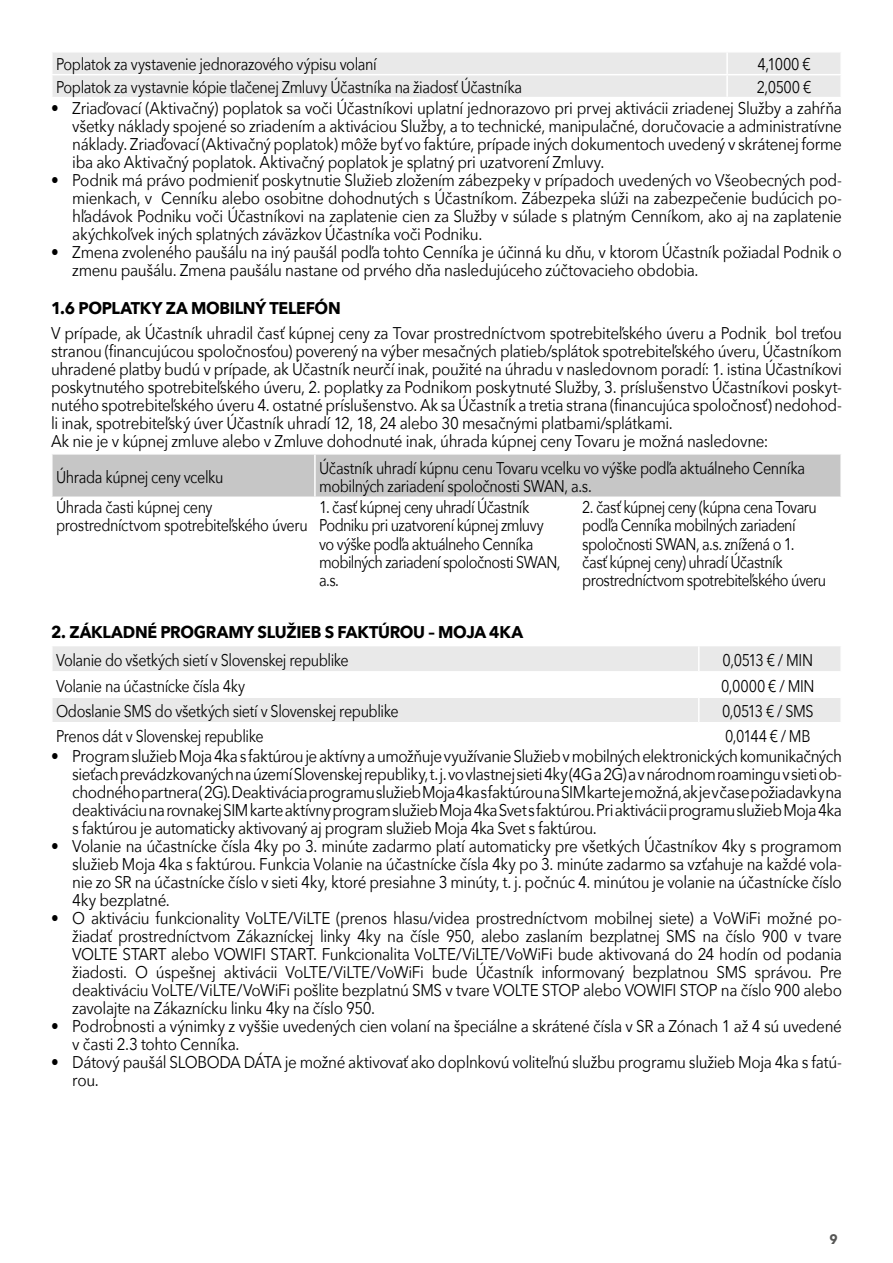
<style>
.page{position:relative;width:893px;height:1263px;background:#fff}
.page>*{position:absolute;margin:0;border:0;box-sizing:border-box;transform-origin:0 0}
.t1{font:16.95px/18px "Avenir Next";letter-spacing:-.025em;color:#000;text-align:justify;scale:.9 1}
.t2{font:16.95px/18px "Avenir Next";letter-spacing:-.025em;color:#000;scale:.85 1}
.t3{font:16.95px/18px "Avenir Next";letter-spacing:-.045em;color:#000;scale:.85 1}
.t4{font:700 16.95px "Avenir Next";letter-spacing:-.02em;color:#000;scale:.95 1}
.t5{font:700 13.5px "Avenir Next";color:#575756;scale:.95 1}
</style>
<div class="page">
<div style="left:53px;top:53px;width:787px;height:44px;background:#e9e9e9"></div>
<hr style="left:726px;top:53px;width:2px;height:21px;background:#fff">
<hr style="left:51px;top:74px;width:676px;height:1px;background:#fff">
<hr style="left:727px;top:74px;width:115px;height:1px;background:#fff">
<hr style="left:726px;top:75px;width:2px;height:22px;background:#fff">
<div style="left:53px;top:455px;width:787px;height:41px;background:#c6c6c6"></div>
<hr style="left:314px;top:455px;width:2px;height:41px;background:#fff">
<div style="left:53px;top:646px;width:787px;height:25px;background:#e9e9e9"></div>
<div style="left:53px;top:698px;width:787px;height:24px;background:#e9e9e9"></div>
<svg style="left:698px;top:646px;width:1px;height:76px"></svg>
<p class="t2" style="left:56px;top:55px;width:379px">Poplatok za vystavenie jednorazového výpisu volaní</p>
<p class="t2" style="left:757px;top:55px;width:64px">4,1000 €</p>
<p class="t2" style="left:56px;top:77px;width:550px">Poplatok za vystavnie kópie tlačenej Zmluvy Účastníka na žiadosť Účastníka</p>
<p class="t2" style="left:757px;top:77px;width:66px">2,0500 €</p>
<p class="t1" style="left:72px;top:98px;width:857px;text-indent:-21px">• Zriaďovací (Aktivačný) poplatok sa voči Účastníkovi uplatní jednorazovo pri prvej aktivácii zriadenej Služby a zahŕňa všetky náklady spojené so zriadením a aktiváciou Služby, a to technické, manipulačné, doručovacie a administratívne náklady. Zriaďovací (Aktivačný poplatok) môže byť vo faktúre, prípade iných dokumentoch uvedený v skrátenej forme iba ako Aktivačný poplatok. Aktivačný poplatok je splatný pri uzatvorení Zmluvy.</p>
<p class="t1" style="left:72px;top:170px;width:857px;text-indent:-21px">• Podnik má právo podmieniť poskytnutie Služieb zložením zábezpeky v prípadoch uvedených vo Všeobecných pod&shy;mienkach, v Cenníku alebo osobitne dohodnutých s Účastníkom. Zábezpeka slúži na zabezpečenie budúcich po&shy;hľadávok Podniku voči Účastníkovi na zaplatenie cien za Služby v súlade s platným Cenníkom, ako aj na zaplatenie akýchkoľvek iných splatných záväzkov Účastníka voči Podniku.</p>
<p class="t1" style="left:72px;top:242px;width:857px;text-indent:-21px">• Zmena zvoleného paušálu na iný paušál podľa tohto Cenníka je účinná ku dňu, v ktorom Účastník požiadal Podnik o zmenu paušálu. Zmena paušálu nastane od prvého dňa nasledujúceho zúčtovacieho obdobia.</p>
<p class="t4" style="left:51px;top:293px;width:306px">1.6 POPLATKY ZA MOBILNÝ TELEFÓN</p>
<p class="t1" style="left:51px;top:323px;width:880px;text-align:left">V prípade, ak Účastník uhradil časť kúpnej ceny za Tovar prostredníctvom spotrebiteľského úveru a Podnik bol treťou stranou (financujúcou spoločnosťou) poverený na výber mesačných platieb/splátok spotrebiteľského úveru, Účastníkom uhradené platby budú v prípade, ak Účastník neurčí inak, použité na úhradu v nasledovnom poradí: 1. istina Účastníkovi poskytnutého spotrebiteľského úveru, 2. poplatky za Podnikom poskytnuté Služby, 3. príslušenstvo Účastníkovi poskyt&shy;nutého spotrebiteľského úveru 4. ostatné príslušenstvo. Ak sa Účastník a tretia strana (financujúca spoločnosť) nedohod&shy;li inak, spotrebiteľský úver Účastník uhradí 12, 18, 24 alebo 30 mesačnými platbami/splátkami.<br>Ak nie je v kúpnej zmluve alebo v Zmluve dohodnuté inak, úhrada kúpnej ceny Tovaru je možná nasledovne:</p>
<p class="t2" style="left:56px;top:467px;width:199px">Úhrada kúpnej ceny vcelku</p>
<p class="t2" style="left:319px;top:458px;width:573px">Účastník uhradí kúpnu cenu Tovaru vcelku vo výške podľa aktuálneho Cenníka mobilných zariadení spoločnosti SWAN, a.s.</p>
<p class="t2" style="left:56px;top:498px;width:298px">Úhrada časti kúpnej ceny prostredníctvom spotrebiteľského úveru</p>
<p class="t2" style="left:319px;top:498px;width:285px">1. časť kúpnej ceny uhradí Účastník<br>Podniku pri uzatvorení kúpnej zmluvy vo výške podľa aktuálneho Cenníka mobilných zariadení spoločnosti SWAN, a.s.</p>
<p class="t3" style="left:582px;top:498px;width:288px">2. časť kúpnej ceny (kúpna cena Tovaru podľa Cenníka mobilných zariadení spoločnosti SWAN, a.s. znížená o 1.<br>časť kúpnej ceny) uhradí Účastník prostredníctvom spotrebiteľského úveru</p>
<p class="t4" style="left:51px;top:617px;width:498px">2. ZÁKLADNÉ PROGRAMY SLUŽIEB S FAKTÚROU – MOJA 4KA</p>
<p class="t2" style="left:56px;top:650px;width:346px">Volanie do všetkých sietí v Slovenskej republike</p>
<p class="t2" style="left:723px;top:650px;width:108px">0,0513 € / MIN</p>
<p class="t2" style="left:56px;top:676px;width:224px">Volanie na účastnícke čísla 4ky</p>
<p class="t2" style="left:721px;top:676px;width:112px">0,0000 € / MIN</p>
<p class="t2" style="left:56px;top:701px;width:404px">Odoslanie SMS do všetkých sietí v Slovenskej republike</p>
<p class="t2" style="left:722px;top:701px;width:109px">0,0513 € / SMS</p>
<p class="t2" style="left:56px;top:727px;width:246px">Prenos dát v Slovenskej republike</p>
<p class="t2" style="left:725px;top:727px;width:102px">0,0144 € / MB</p>
<p class="t1" style="left:72px;top:746px;width:857px;text-indent:-21px">• Program služieb Moja 4ka s faktúrou je aktívny a umožňuje využívanie Služieb v mobilných elektronických komunikačných sieťach prevádzkovaných na území Slovenskej republiky, t. j. vo vlastnej sieti 4ky (4G a 2G) a v národnom roamingu v sieti ob&shy;chodného partnera ( 2G). Deaktivácia programu služieb Moja 4ka s faktúrou na SIM karte je možná, ak je v čase požiadavky na deaktiváciu na rovnakej SIM karte aktívny program služieb Moja 4ka Svet s faktúrou. Pri aktivácii programu služieb Moja 4ka s faktúrou je automaticky aktivovaný aj program služieb Moja 4ka Svet s faktúrou.</p>
<p class="t1" style="left:72px;top:836px;width:857px;text-indent:-21px">• Volanie na účastnícke čísla 4ky po 3. minúte zadarmo platí automaticky pre všetkých Účastníkov 4ky s programom služieb Moja 4ka s faktúrou. Funkcia Volanie na účastnícke čísla 4ky po 3. minúte zadarmo sa vzťahuje na každé vola&shy;nie zo SR na účastnícke číslo v sieti 4ky, ktoré presiahne 3 minúty, t. j. počnúc 4. minútou je volanie na účastnícke číslo 4ky bezplatné.</p>
<p class="t1" style="left:72px;top:908px;width:857px;text-indent:-21px">• O aktiváciu funkcionality VoLTE/ViLTE (prenos hlasu/videa prostredníctvom mobilnej siete) a VoWiFi možné po&shy;žiadať prostredníctvom Zákazníckej linky 4ky na čísle 950, alebo zaslaním bezplatnej SMS na číslo 900 v tvare VOLTE START alebo VOWIFI START. Funkcionalita VoLTE/ViLTE/VoWiFi bude aktivovaná do 24 hodín od podania žiadosti. O úspešnej aktivácii VoLTE/ViLTE/VoWiFi bude Účastník informovaný bezplatnou SMS správou. Pre deaktiváciu VoLTE/ViLTE/VoWiFi pošlite bezplatnú SMS v tvare VOLTE STOP alebo VOWIFI STOP na číslo 900 alebo zavolajte na Zákaznícku linku 4ky na číslo 950.</p>
<p class="t1" style="left:72px;top:1016px;width:857px;text-indent:-21px">• Podrobnosti a výnimky z vyššie uvedených cien volaní na špeciálne a skrátené čísla v SR a Zónach 1 až 4 sú uvedené v časti 2.3 tohto Cenníka.</p>
<p class="t1" style="left:72px;top:1052px;width:857px;text-indent:-21px">• Dátový paušál SLOBODA DÁTA je možné aktivovať ako doplnkovú voliteľnú službu programu služieb Moja 4ka s fatú&shy;rou.</p>
<p class="t5" style="left:829px;top:1228px;width:10px">9</p>
</div>
